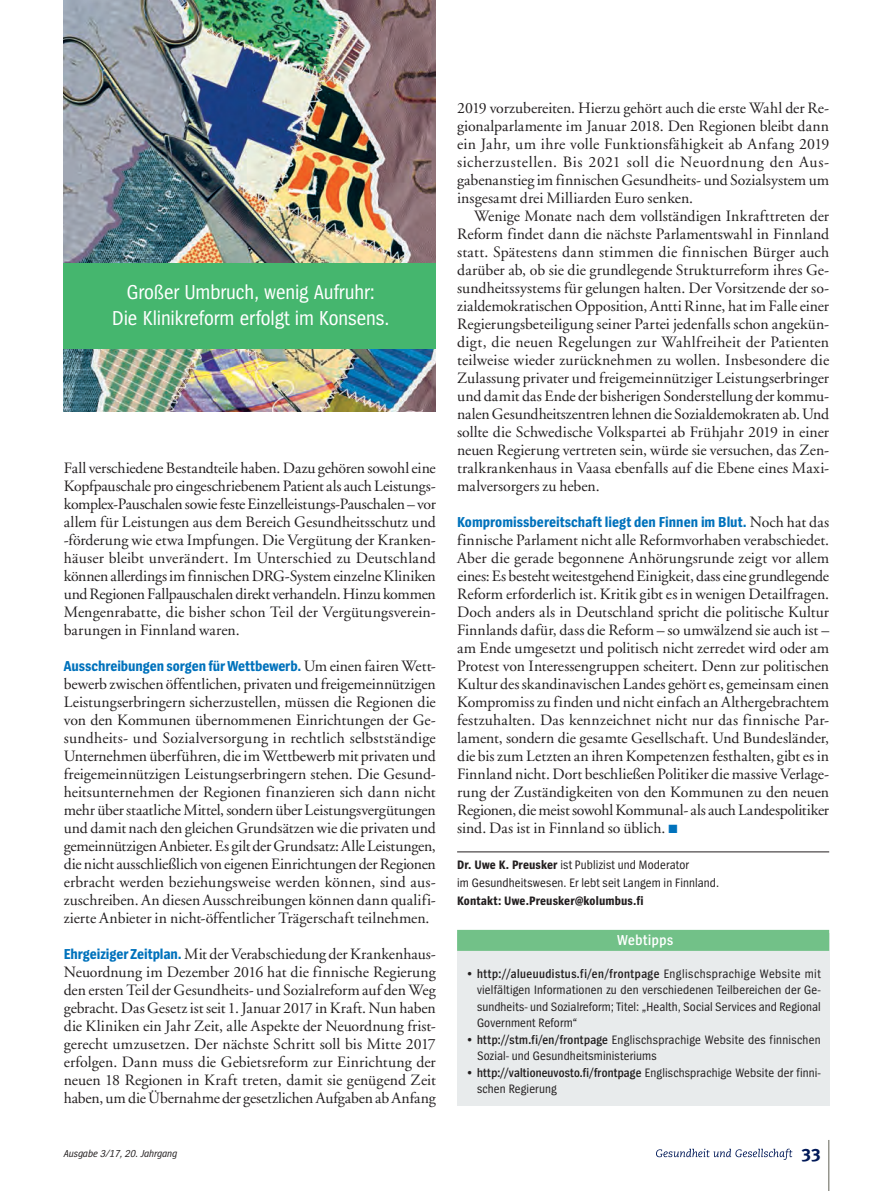
<style>
.page{position:relative;width:893px;height:1191px;background:#fff}
.page>*{position:absolute;margin:0;border:0;box-sizing:border-box;transform-origin:0 0}
.Zitat{font:21px/25.5px "Spiegel Cd";letter-spacing:-.005em;color:#fff;text-align:center}
.Thema_Fließ_oE{font:15.75px/18px "GG Garamond";letter-spacing:-.005em;color:#231f20;text-align:justify}
.Thema_Fließ_mE{font:15.75px/18px "GG Garamond";color:#231f20;text-align:justify}
.Thema_Fließ_oE-2{font:700 15px "Spiegel Cd";color:#0072bc}
.allg-Box_Balken_Blau{font:600 15px "Spiegel Cd";letter-spacing:.035em;color:#fff}
.allg-Box_Copy_8_5_11{font:12.75px/16.5px "Spiegel Cd";letter-spacing:.01em;color:#231f20}
.allg-Autorenzeile{font:12.75px/18px "Spiegel Cd";letter-spacing:.01em;color:#231f20}
.t1{font:italic 10.5px "Spiegel Cd";color:#231f20}
.s1{font-family:"GG Garamond";font-weight:400;font-size:15.75px;color:#231f20}
.s2{font-family:"Spiegel Cd";font-weight:700;font-size:15px;color:#0072bc}
.s3{color:#0072bc}
.s4{font-weight:700}
.s5{font-weight:600}
</style>
<div class="page">
<hr style="left:828px;top:1140px;width:1px;height:51px;background:#606155">
<svg style="left:656px;top:1148px;width:136px;height:11px"></svg>
<hr style="left:457px;top:851px;width:372px;height:1px;background:#231f20">
<div style="left:457px;top:933px;width:372px;height:173px;background:#e8ebec"></div>
<div style="left:457px;top:930px;width:372px;height:21px;background:#72c188"></div>
<img style="left:64px;top:0;width:372px;height:412px">
<div style="left:64px;top:263px;width:372px;height:86px;background:#45b66e"></div>
<p class="Zitat" style="left:112px;top:280px;width:279px">Großer Umbruch, wenig Aufruhr:<br>Die Klinikreform erfolgt im Konsens.</p>
<p class="Thema_Fließ_mE" style="left:64px;top:459px;width:374px">Fall verschiedene Bestandteile haben. Dazu gehören sowohl eine Kopfpauschale pro eingeschriebenem Patient als auch Leistungs&shy;komplex-Pauschalen sowie feste Einzelleistungs-Pauschalen – vor allem für Leistungen aus dem Bereich Gesundheitsschutz und -förderung wie etwa Impfungen. Die Vergütung der Kranken&shy;häuser bleibt unverändert. Im Unterschied zu Deutschland können allerdings im finnischen DRG-System einzelne Kliniken und Regionen Fallpauschalen direkt verhandeln. Hinzu kommen Mengenrabatte, die bisher schon Teil der Vergütungsverein&shy;barungen in Finnland waren.</p>
<p class="Thema_Fließ_oE-2" style="left:64px;top:658px;width:374px">Ausschreibungen sorgen für Wettbewerb. <span class="s1">Um einen fairen Wett-</span></p>
<p class="Thema_Fließ_oE" style="left:64px;top:675px;width:374px">bewerb zwischen öffentlichen, privaten und freigemeinnützigen Leistungserbringern sicherzustellen, müssen die Regionen die von den Kommunen übernommenen Einrichtungen der Ge&shy;sundheits- und Sozialversorgung in rechtlich selbstständige Unternehmen überführen, die im Wettbewerb mit privaten und freigemeinnützigen Leistungserbringern stehen. Die Gesund&shy;heitsunternehmen der Regionen finanzieren sich dann nicht mehr über staatliche Mittel, sondern über Leistungsvergütungen und damit nach den gleichen Grundsätzen wie die privaten und gemeinnützigen Anbieter. Es gilt der Grundsatz: Alle Leistungen, die nicht ausschließlich von eigenen Einrichtungen der Regionen erbracht werden beziehungsweise werden können, sind aus&shy;zuschreiben. An diesen Ausschreibungen können dann qualifi&shy;zierte Anbieter in nicht-öffentlicher Trägerschaft teilnehmen.</p>
<p class="Thema_Fließ_oE" style="left:64px;top:945px;width:374px"><span class="s2">Ehrgeiziger Zeitplan.</span> Mit der Verabschiedung der Krankenhaus-Neuordnung im Dezember 2016 hat die finnische Regierung den ersten Teil der Gesundheits- und Sozialreform auf den Weg gebracht. Das Gesetz ist seit 1. Januar 2017 in Kraft. Nun haben die Kliniken ein Jahr Zeit, alle Aspekte der Neuordnung frist&shy;gerecht umzusetzen. Der nächste Schritt soll bis Mitte 2017 erfolgen. Dann muss die Gebietsreform zur Einrichtung der neuen 18 Regionen in Kraft treten, damit sie genügend Zeit haben, um die Übernahme der gesetzlichen Aufgaben ab Anfang</p>
<p class="t1" style="left:64px;top:1148px;width:115px">Ausgabe 3/17, 20. Jahrgang</p>
<p class="Thema_Fließ_oE" style="left:457px;top:99px;width:374px">2019 vorzubereiten. Hierzu gehört auch die erste Wahl der Re&shy;gionalparlamente im Januar 2018. Den Regionen bleibt dann ein Jahr, um ihre volle Funktionsfähigkeit ab Anfang 2019 sicherzustellen. Bis 2021 soll die Neuordnung den Aus&shy;gabenanstieg im finnischen Gesundheits- und Sozialsystem um insgesamt drei Milliarden Euro senken.</p>
<p class="Thema_Fließ_mE" style="left:457px;top:207px;width:374px;text-indent:17px">Wenige Monate nach dem vollständigen Inkrafttreten der Reform findet dann die nächste Parlamentswahl in Finnland statt. Spätestens dann stimmen die finnischen Bürger auch darüber ab, ob sie die grundlegende Strukturreform ihres Ge&shy;sundheitssystems für gelungen halten. Der Vorsitzende der so&shy;zialdemokratischen Opposition, Antti Rinne, hat im Falle einer Regierungsbeteiligung seiner Partei jedenfalls schon angekün&shy;digt, die neuen Regelungen zur Wahlfreiheit der Patienten teilweise wieder zurücknehmen zu wollen. Insbesondere die Zulassung privater und freigemeinnütziger Leistungserbringer und damit das Ende der bisherigen Sonderstellung der kommu&shy;nalen Gesundheitszentren lehnen die Sozialdemokraten ab. Und sollte die Schwedische Volkspartei ab Frühjahr 2019 in einer neuen Regierung vertreten sein, würde sie versuchen, das Zen&shy;tralkrankenhaus in Vaasa ebenfalls auf die Ebene eines Maxi&shy;malversorgers zu heben.</p>
<p class="Thema_Fließ_oE-2" style="left:457px;top:514px;width:374px">Kompromissbereitschaft liegt den Finnen im Blut. <span class="s1">Noch hat das</span></p>
<p class="Thema_Fließ_oE" style="left:457px;top:531px;width:374px">finnische Parlament nicht alle Reformvorhaben verabschiedet.<br>Aber die gerade begonnene Anhörungsrunde zeigt vor allem eines: Es besteht weitestgehend Einigkeit, dass eine grundlegende Reform erforderlich ist. Kritik gibt es in wenigen Detailfragen.<br>Doch anders als in Deutschland spricht die politische Kultur Finnlands dafür, dass die Reform – so umwälzend sie auch ist – am Ende umgesetzt und politisch nicht zerredet wird oder am Protest von Interessengruppen scheitert. Denn zur politischen Kultur des skandinavischen Landes gehört es, gemeinsam einen Kompromiss zu finden und nicht einfach an Althergebrachtem festzuhalten. Das kennzeichnet nicht nur das finnische Par&shy;lament, sondern die gesamte Gesellschaft. Und Bundesländer, die bis zum Letzten an ihren Kompetenzen festhalten, gibt es in Finnland nicht. Dort beschließen Politiker die massive Verlage&shy;rung der Zuständigkeiten von den Kommunen zu den neuen Regionen, die meist sowohl Kommunal- als auch Landespolitiker sind. Das ist in Finnland so üblich. <span class="s3">√</span></p>
<p class="allg-Autorenzeile" style="left:457px;top:856px;width:264px"><span class="s4">Dr. Uwe K. Preusker</span> ist Publizist und Moderator<br>im Gesundheitswesen. Er lebt seit Langem in Finnland.<br><span class="s4">Kontakt: Uwe.Preusker@kolumbus.fi</span></p>
<p class="allg-Box_Balken_Blau" style="left:617px;top:932px;width:57px">Webtipps</p>
<p class="allg-Box_Copy_8_5_11" style="left:477px;top:965px;width:345px;text-align:justify;text-indent:-11px">• <span class="s5">http://alueuudistus.fi/en/frontpage</span> Englischsprachige Website mit vielfältigen Informationen zu den verschiedenen Teilbereichen der Ge&shy;sundheits- und Sozialreform; Titel: „Health, Social Services and Regional Government Reform“</p>
<p class="allg-Box_Copy_8_5_11" style="left:477px;top:1031px;width:345px;text-indent:-11px">• <span class="s5">http://stm.fi/en/frontpage</span> Englischsprachige Website des finnischen<br>Sozial- und Gesundheitsministeriums</p>
<p class="allg-Box_Copy_8_5_11" style="left:477px;top:1064px;width:345px;text-indent:-11px">• <span class="s5">http://valtioneuvosto.fi/frontpage</span> Englischsprachige Website der finni&shy;schen Regierung</p>
</div>
